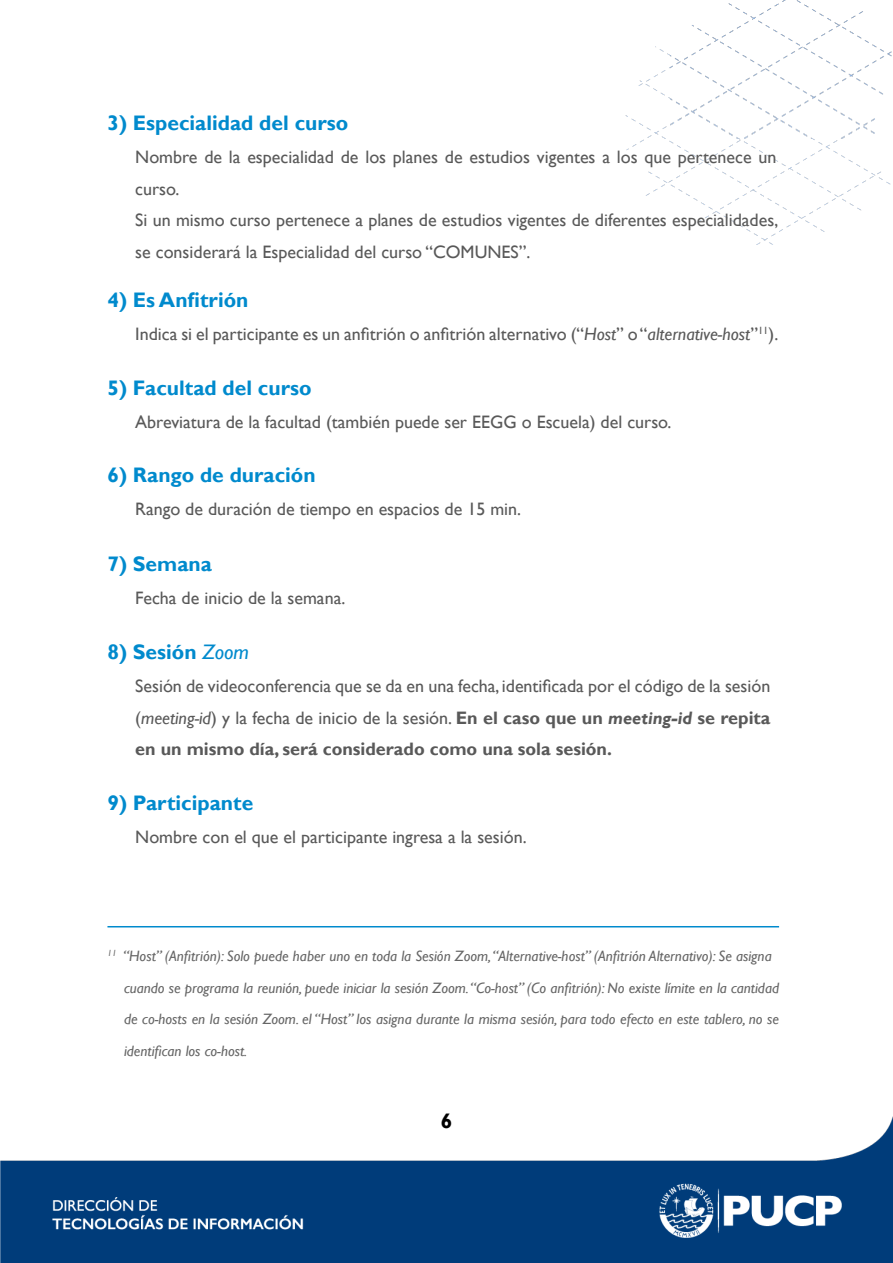
<style>
.page{position:relative;width:893px;height:1263px;background:#fff}
.page>*{position:absolute;margin:0;border:0;box-sizing:border-box;transform-origin:0 0}
.t1{font:700 21px "Gill Sans";color:#008acd}
.t2{font:700 21px "Gill Sans";color:#000}
.t3{font:18px/31.5px "Gill Sans";color:#595959;text-align:justify}
.t4{font:italic 15px/31.5px "Gill Sans";color:#666}
.s1{font-style:italic}
.s2{font-weight:400;font-style:italic}
.s3{font-weight:700}
.s4{font-weight:700;font-style:italic}
</style>
<div class="page">
<img style="left:0;top:1116px;width:893px;height:147px">
<hr style="left:107px;top:926px;width:672px;height:1px;background:#008acd">
<img style="left:625px;top:46px;width:266px;height:199px">
<img style="left:670px;top:0;width:222px;height:138px">
<p class="t1" style="left:107px;top:110px;width:242px">3) Especialidad del curso</p>
<p class="t3" style="left:135px;top:142px;width:644px;text-align:left">Nombre de la especialidad de los planes de estudios vigentes a los que pertenece un curso.<br>Si un mismo curso pertenece a planes de estudios vigentes de diferentes especialidades, se considerará la Especialidad del curso “COMUNES”.</p>
<p class="t1" style="left:107px;top:287px;width:142px">4) Es Anfitrión</p>
<p class="t3" style="left:135px;top:319px;width:644px">Indica si el participante es un anfitrión o anfitrión alternativo (“<span class="s1">Host</span>” o “<span class="s1">alternative-host</span>”<sup>11</sup>).</p>
<p class="t1" style="left:107px;top:375px;width:206px">5) Facultad del curso</p>
<p class="t3" style="left:135px;top:406px;width:538px">Abreviatura de la facultad (también puede ser EEGG o Escuela) del curso.</p>
<p class="t1" style="left:107px;top:462px;width:210px">6) Rango de duración</p>
<p class="t3" style="left:135px;top:494px;width:387px">Rango de duración de tiempo en espacios de 15 min.</p>
<p class="t1" style="left:107px;top:551px;width:106px">7) Semana</p>
<p class="t3" style="left:135px;top:583px;width:212px">Fecha de inicio de la semana.</p>
<p class="t1" style="left:107px;top:639px;width:143px">8) Sesión <span class="s2">Zoom</span></p>
<p class="t3" style="left:135px;top:670px;width:637px">Sesión de videoconferencia que se da en una fecha, identificada por el código de la sesión (<span class="s1">meeting-id</span>) y la fecha de inicio de la sesión. <span class="s3">En el caso que un</span> <span class="s4">meeting-id</span> <span class="s3">se repita en un mismo día, será considerado como una sola sesión.</span></p>
<p class="t1" style="left:107px;top:790px;width:147px">9) Participante</p>
<p class="t3" style="left:135px;top:822px;width:393px">Nombre con el que el participante ingresa a la sesión.</p>
<p class="t4" style="left:124px;top:940px;width:657px;text-indent:-17px"><sup>11</sup> “Host” (Anfitrión): Solo puede haber uno en toda la Sesión Zoom, “Alternative-host” (Anfitrión Alternativo): Se asigna cuando se programa la reunión, puede iniciar la sesión Zoom. “Co-host” (Co anfitrión): No existe límite en la cantidad de co-hosts en la sesión Zoom. el “Host” los asigna durante la misma sesión, para todo efecto en este tablero, no se identifican los co-host.</p>
<p class="t2" style="left:441px;top:1108px;width:13px">6</p>
</div>
